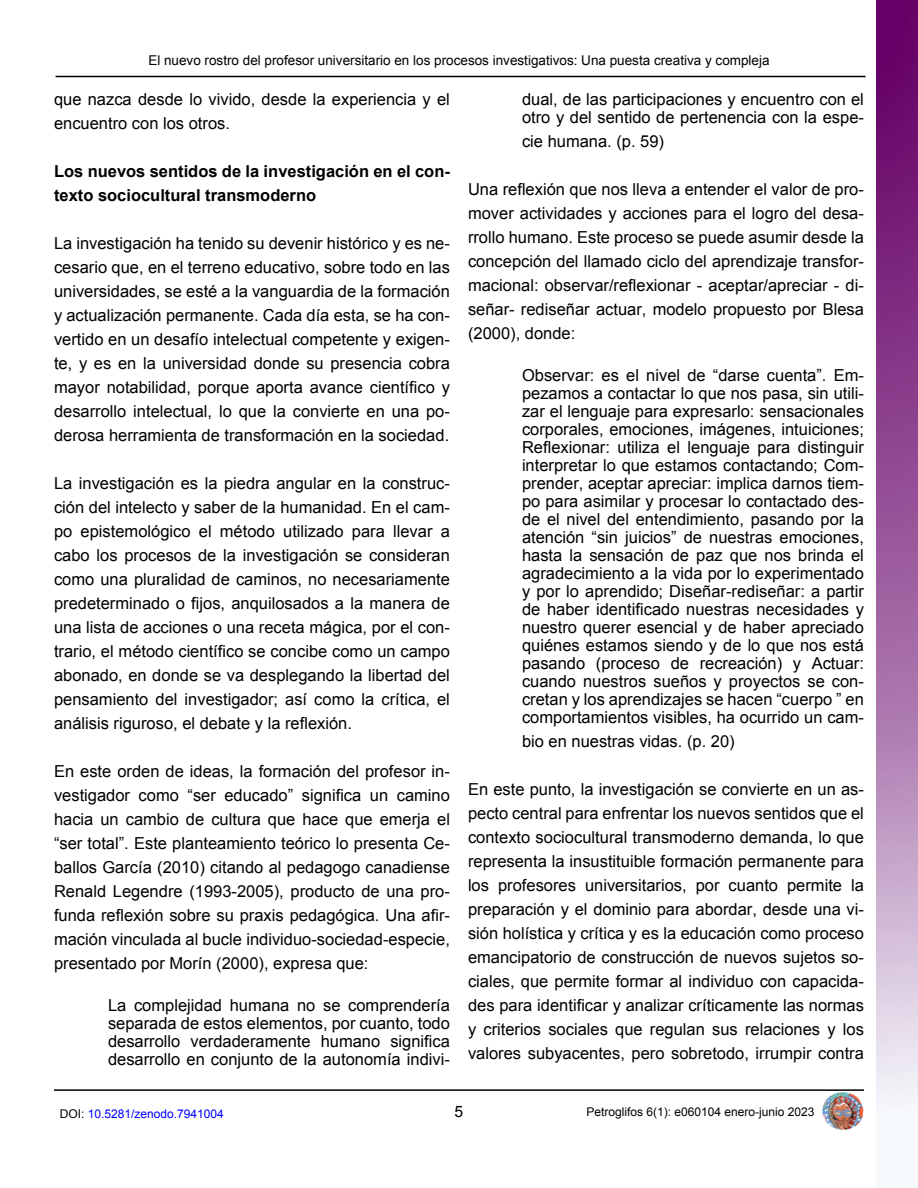
<style>
.page{position:relative;width:918px;height:1188px;background:#fff}
.page>*{position:absolute;margin:0;border:0;box-sizing:border-box;transform-origin:0 0}
.t1{font:16.5px/24px "Arial";color:#000;text-align:justify}
.t2{font:700 16.5px/24px "Arial";color:#000}
.t3{font:15.75px "Arial";color:#000}
.t4{font:13.5px "Arial";color:#000}
.t5{font:12px "Arial";color:#000}
.t6{font:12px "Arial";color:#00f}
.s1{color:#000}
</style>
<div class="page">
<hr style="left:56px;top:76px;width:810px;height:1px;background:#000">
<img style="left:822px;top:1092px;width:42px;height:38px">
<hr style="left:54px;top:1089px;width:810px;height:2px;background:#000">
<svg style="left:876px;top:0;width:42px;height:1108px;background:#a064a2"></svg>
<p class="t4" style="left:148px;top:51px;width:623px">El nuevo rostro del profesor universitario en los procesos investigativos: Una puesta creativa y compleja</p>
<p class="t1" style="left:54px;top:87px;width:397px">que nazca desde lo vivido, desde la experiencia y el encuentro con los otros.</p>
<p class="t2" style="left:54px;top:160px;width:397px">Los nuevos sentidos de la investigación en el con&shy;texto sociocultural transmoderno</p>
<p class="t1" style="left:54px;top:231px;width:397px">La investigación ha tenido su devenir histórico y es ne&shy;cesario que, en el terreno educativo, sobre todo en las universidades, se esté a la vanguardia de la formación y actualización permanente. Cada día esta, se ha con&shy;vertido en un desafío intelectual competente y exigen&shy;te, y es en la universidad donde su presencia cobra mayor notabilidad, porque aporta avance científico y desarrollo intelectual, lo que la convierte en una po&shy;derosa herramienta de transformación en la sociedad.</p>
<p class="t1" style="left:54px;top:471px;width:397px">La investigación es la piedra angular en la construc&shy;ción del intelecto y saber de la humanidad. En el cam&shy;po epistemológico el método utilizado para llevar a cabo los procesos de la investigación se consideran como una pluralidad de caminos, no necesariamente predeterminado o fijos, anquilosados a la manera de una lista de acciones o una receta mágica, por el con&shy;trario, el método científico se concibe como un campo abonado, en donde se va desplegando la libertad del pensamiento del investigador; así como la crítica, el análisis riguroso, el debate y la reflexión.</p>
<p class="t1" style="left:54px;top:759px;width:398px">En este orden de ideas, la formación del profesor in&shy;vestigador como “ser educado” significa un camino hacia un cambio de cultura que hace que emerja el “ser total”. Este planteamiento teórico lo presenta Ce&shy;ballos García (2010) citando al pedagogo canadiense Renald Legendre (1993-2005), producto de una pro&shy;funda reflexión sobre su praxis pedagógica. Una afir&shy;mación vinculada al bucle individuo-sociedad-especie, presentado por Morín (2000), expresa que:</p>
<p class="t1" style="left:108px;top:996px;width:343px;line-height:18px">La complejidad humana no se comprendería separada de estos elementos, por cuanto, todo desarrollo verdaderamente humano significa desarrollo en conjunto de la autonomía indivi-</p>
<p class="t1" style="left:522px;top:90px;width:343px;line-height:18px">dual, de las participaciones y encuentro con el otro y del sentido de pertenencia con la espe-</p>
<p class="t1" style="left:522px;top:129px;width:144px">cie humana. (p. 59)</p>
<p class="t1" style="left:468px;top:177px;width:397px">Una reflexión que nos lleva a entender el valor de pro&shy;mover actividades y acciones para el logro del desa&shy;rrollo humano. Este proceso se puede asumir desde la concepción del llamado ciclo del aprendizaje transfor&shy;macional: observar/reflexionar - aceptar/apreciar - di&shy;señar- rediseñar actuar, modelo propuesto por Blesa (2000), donde:</p>
<p class="t1" style="left:522px;top:366px;width:344px;line-height:18px">Observar: es el nivel de “darse cuenta”. Em&shy;pezamos a contactar lo que nos pasa, sin utili&shy;zar el lenguaje para expresarlo: sensacionales corporales, emociones, imágenes, intuiciones; Reflexionar: utiliza el lenguaje para distinguir interpretar lo que estamos contactando; Com&shy;prender, aceptar apreciar: implica darnos tiem&shy;po para asimilar y procesar lo contactado des&shy;de el nivel del entendimiento, pasando por la atención “sin juicios” de nuestras emociones, hasta la sensación de paz que nos brinda el agradecimiento a la vida por lo experimentado y por lo aprendido; Diseñar-rediseñar: a partir de haber identificado nuestras necesidades y nuestro querer esencial y de haber apreciado quiénes estamos siendo y de lo que nos está pasando (proceso de recreación) y Actuar: cuando nuestros sueños y proyectos se con&shy;cretan y los aprendizajes se hacen “cuerpo ” en comportamientos visibles, ha ocurrido un cam-</p>
<p class="t1" style="left:522px;top:729px;width:214px">bio en nuestras vidas. (p. 20)</p>
<p class="t1" style="left:468px;top:777px;width:397px">En este punto, la investigación se convierte en un as&shy;pecto central para enfrentar los nuevos sentidos que el contexto sociocultural transmoderno demanda, lo que representa la insustituible formación permanente para los profesores universitarios, por cuanto permite la preparación y el dominio para abordar, desde una vi&shy;sión holística y crítica y es la educación como proceso emancipatorio de construcción de nuevos sujetos so&shy;ciales, que permite formar al individuo con capacida&shy;des para identificar y analizar críticamente las normas y criterios sociales que regulan sus relaciones y los valores subyacentes, pero sobretodo, irrumpir contra</p>
<p class="t6" style="left:60px;top:1106px;width:166px"><span class="s1">DOI:</span> 10.5281/zenodo.7941004</p>
<p class="t3" style="left:455px;top:1101px;width:10px">5</p>
<p class="t5" style="left:586px;top:1104px;width:230px">Petroglifos 6(1): e060104 enero-junio 2023</p>
</div>
